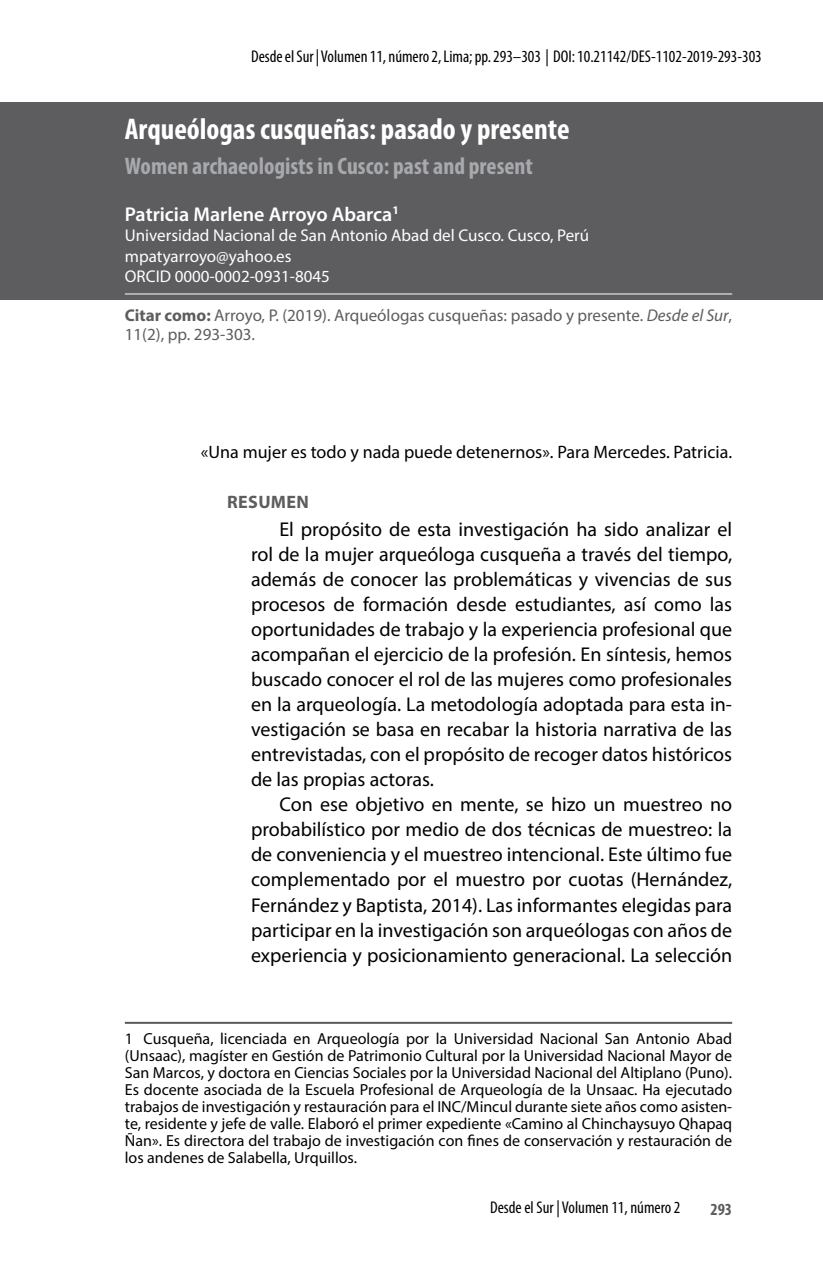
<style>
.page{position:relative;width:823px;height:1265px;background:#fff}
.page>*{position:absolute;margin:0;border:0;box-sizing:border-box;transform-origin:0 0}
.t1{font:700 condensed 30px "Myriad Pro";color:#fff}
.t2{font:700 condensed 24px "Myriad Pro";color:#a7a9ac}
.t3{font:20px/25px "Myriad Pro";color:#000;text-align:justify}
.t4{font:600 20px "Myriad Pro";color:#fff}
.t5{font:18px "Myriad Pro";color:#000}
.t6{font:700 18px "Myriad Pro";letter-spacing:.02em;color:#5d5d60}
.t7{font:condensed 17px "Myriad Pro";color:#000}
.t8{font:17px/20.4px "Myriad Pro";color:#fff}
.t9{font:17px/19px "Myriad Pro";color:#5d5d60}
.t10{font:700 condensed 17px "Myriad Pro";color:#5d5d60}
.t11{font:16px/17px "Myriad Pro";color:#000;text-align:justify}
.s1{font-weight:700}
.s2{font-style:italic}
</style>
<div class="page">
<div style="left:0;top:102px;width:822px;height:198px;background:#5d5d60"></div>
<hr style="left:125px;top:293px;width:606px;height:1px;background:#fff">
<hr style="left:125px;top:1021px;width:606px;height:2px;background:#58595b">
<p class="t7" style="left:251px;top:46px;width:512px">Desde el Sur | Volumen 11, número 2, Lima; pp. 293–303 | DOI: 10.21142/DES-1102-2019-293-303</p>
<h1 class="t1" style="left:125px;top:110px;width:446px">Arqueólogas cusqueñas: pasado y presente</h1>
<p class="t2" style="left:125px;top:151px;width:409px">Women archaeologists in Cusco: past and present</p>
<p class="t4" style="left:125px;top:201px;width:275px">Patricia Marlene Arroyo Abarca<sup>1</sup></p>
<p class="t8" style="left:125px;top:225px;width:465px">Universidad Nacional de San Antonio Abad del Cusco. Cusco, Perú mpatyarroyo@yahoo.es<br>ORCID 0000-0002-0931-8045</p>
<p class="t9" style="left:125px;top:305px;width:608px"><span class="s1">Citar como:</span> Arroyo, P. (2019). Arqueólogas cusqueñas: pasado y presente. <span class="s2">Desde el Sur</span>,<br>11(2), pp. 293-303.</p>
<p class="t5" style="left:201px;top:441px;width:532px">«Una mujer es todo y nada puede detenernos». Para Mercedes. Patricia.</p>
<p class="t6" style="left:227px;top:490px;width:83px">Resumen</p>
<p class="t3" style="left:251px;top:516px;width:482px;text-indent:28px">El propósito de esta investigación ha sido analizar el rol de la mujer arqueóloga cusqueña a través del tiempo, además de conocer las problemáticas y vivencias de sus procesos de formación desde estudiantes, así como las oportunidades de trabajo y la experiencia profesional que acompañan el ejercicio de la profesión. En síntesis, hemos buscado conocer el rol de las mujeres como profesionales en la arqueología. La metodología adoptada para esta in&shy;vestigación se basa en recabar la historia narrativa de las entrevistadas, con el propósito de recoger datos históricos de las propias actoras.</p>
<p class="t3" style="left:251px;top:791px;width:482px;text-indent:28px">Con ese objetivo en mente, se hizo un muestreo no probabilístico por medio de dos técnicas de muestreo: la de conveniencia y el muestreo intencional. Este último fue complementado por el muestro por cuotas (Hernández, Fernández y Baptista, 2014). Las informantes elegidas para participar en la investigación son arqueólogas con años de experiencia y posicionamiento generacional. La selección</p>
<p class="t11" style="left:125px;top:1029px;width:608px">1 Cusqueña, licenciada en Arqueología por la Universidad Nacional San Antonio Abad (Unsaac), magíster en Gestión de Patrimonio Cultural por la Universidad Nacional Mayor de San Marcos, y doctora en Ciencias Sociales por la Universidad Nacional del Altiplano (Puno).<br>Es docente asociada de la Escuela Profesional de Arqueología de la Unsaac. Ha ejecutado trabajos de investigación y restauración para el INC/Mincul durante siete años como asisten&shy;te, residente y jefe de valle. Elaboró el primer expediente «Camino al Chinchaysuyo Qhapaq Ñan». Es directora del trabajo de investigación con fines de conservación y restauración de los andenes de Salabella, Urquillos.</p>
<p class="t7" style="left:489px;top:1196px;width:192px">Desde el Sur | Volumen 11, número 2</p>
<p class="t10" style="left:710px;top:1198px;width:23px">293</p>
</div>
